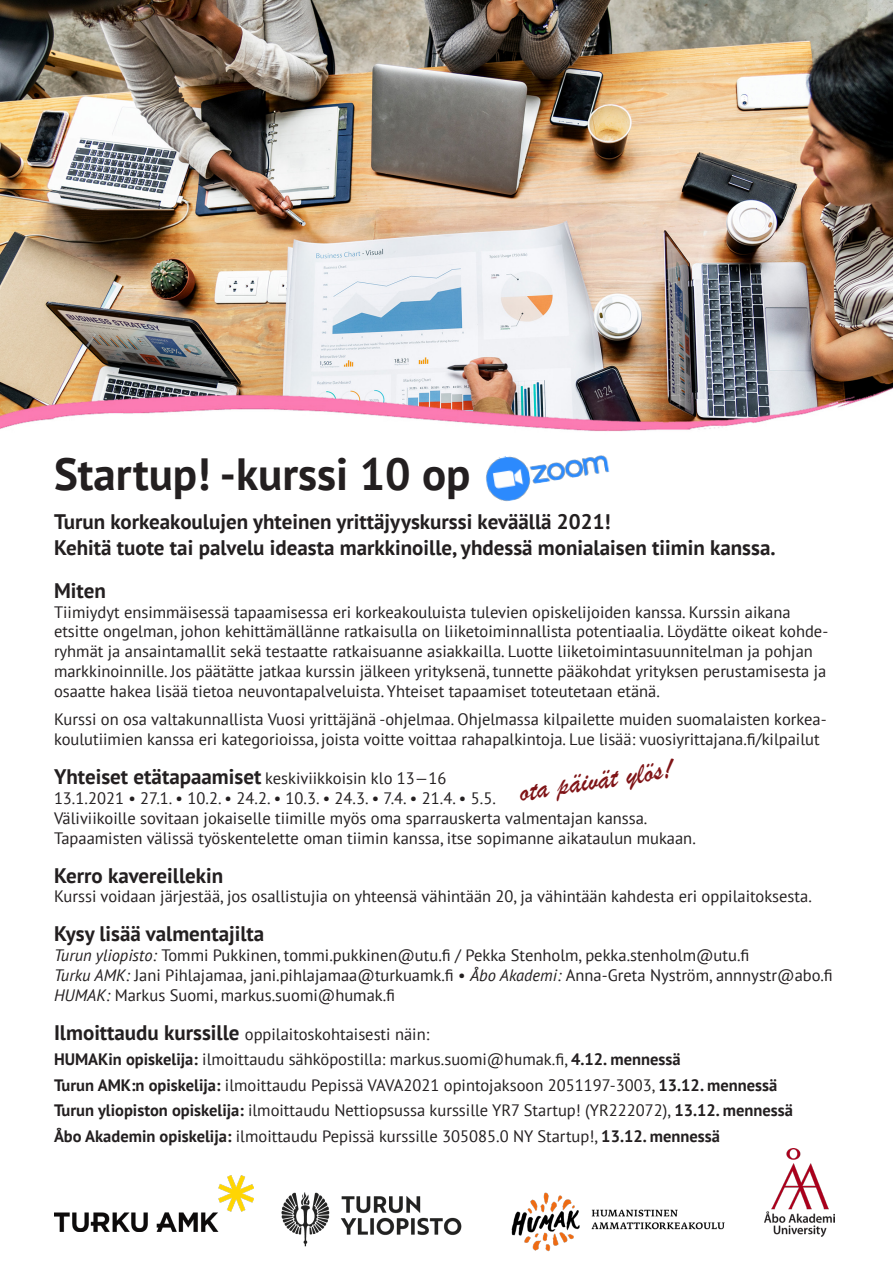
<style>
.page{position:relative;width:893px;height:1263px;background:#fff}
.page>*{position:absolute;margin:0;border:0;box-sizing:border-box;transform-origin:0 0}
.t1{font:700 45px "PT Sans";color:#231f20}
.t2{font:30.3px "Brush Script";color:#7f1417}
.t3{font:700 21px "PT Sans";color:#231f20}
.t4{font:16.5px/19.8px "PT Sans";color:#231f20}
.s1{font-weight:700;font-size:21px}
.s2{font-style:italic}
.s3{font-weight:700}
</style>
<div class="page">
<img style="left:0;top:0;width:893px;height:432px">
<img style="left:54px;top:1176px;width:199px;height:55px">
<img style="left:764px;top:1149px;width:71px;height:87px">
<img style="left:511px;top:1192px;width:214px;height:60px">
<img style="left:281px;top:1192px;width:181px;height:55px">
<img style="left:486px;top:455px;width:124px;height:47px">
<p class="t1" style="left:54px;top:445px;width:418px">Startup! -kurssi 10 op</p>
<p class="t3" style="left:54px;top:508px;width:558px">Turun korkeakoulujen yhteinen yrittäjyyskurssi keväällä 2021!</p>
<p class="t3" style="left:54px;top:533px;width:723px">Kehitä tuote tai palvelu ideasta markkinoille, yhdessä monialaisen tiimin kanssa.</p>
<p class="t3" style="left:54px;top:577px;width:53px">Miten</p>
<p class="t4" style="left:54px;top:601px;width:776px">Tiimiydyt ensimmäisessä tapaamisessa eri korkeakouluista tulevien opiskelijoiden kanssa. Kurssin aikana etsitte ongelman, johon kehittämällänne ratkaisulla on liiketoiminnallista potentiaalia. Löydätte oikeat kohde&shy;ryhmät ja ansaintamallit sekä testaatte ratkaisuanne asiakkailla. Luotte liiketoimintasuunnitelman ja pohjan markkinoinnille. Jos päätätte jatkaa kurssin jälkeen yrityksenä, tunnette pääkohdat yrityksen perustamisesta ja osaatte hakea lisää tietoa neuvontapalveluista. Yhteiset tapaamiset toteutetaan etänä.</p>
<p class="t4" style="left:54px;top:709px;width:774px">Kurssi on osa valtakunnallista Vuosi yrittäjänä -ohjelmaa. Ohjelmassa kilpailette muiden suomalaisten korkea&shy;koulutiimien kanssa eri kategorioissa, joista voitte voittaa rahapalkintoja. Lue lisää: vuosiyrittajana.fi/kilpailut</p>
<p class="t4" style="left:54px;top:768px;width:394px"><span class="s1">Yhteiset etätapaamiset</span> keskiviikkoisin klo 13—16</p>
<p class="t4" style="left:54px;top:788px;width:443px">13.1.2021 • 27.1. • 10.2. • 24.2. • 10.3. • 24.3. • 7.4. • 21.4. • 5.5.</p>
<p class="t4" style="left:54px;top:808px;width:643px">Väliviikoille sovitaan jokaiselle tiimille myös oma sparrauskerta valmentajan kanssa.<br>Tapaamisten välissä työskentelette oman tiimin kanssa, itse sopimanne aikataulun mukaan.</p>
<p class="t3" style="left:54px;top:861px;width:171px">Kerro kavereillekin</p>
<p class="t4" style="left:54px;top:886px;width:759px">Kurssi voidaan järjestää, jos osallistujia on yhteensä vähintään 20, ja vähintään kahdesta eri oppilaitoksesta.</p>
<p class="t3" style="left:54px;top:920px;width:212px">Kysy lisää valmentajilta</p>
<p class="t4" style="left:54px;top:945px;width:697px"><span class="s2">Turun yliopisto:</span> Tommi Pukkinen, tommi.pukkinen@utu.fi / Pekka Stenholm, pekka.stenholm@utu.fi</p>
<p class="t4" style="left:54px;top:965px;width:780px"><span class="s2">Turku AMK:</span> Jani Pihlajamaa, jani.pihlajamaa@turkuamk.fi • <span class="s2">Åbo Akademi:</span> Anna-Greta Nyström, annnystr@abo.fi<br><span class="s2">HUMAK:</span> Markus Suomi, markus.suomi@humak.fi</p>
<p class="t4" style="left:54px;top:1024px;width:377px"><span class="s1">Ilmoittaudu kurssille</span> oppilaitoskohtaisesti näin:</p>
<p class="t4" style="left:54px;top:1049px;width:628px"><span class="s3">HUMAKin opiskelija:</span> ilmoittaudu sähköpostilla: markus.suomi@humak.fi, <span class="s3">4.12. mennessä</span></p>
<p class="t4" style="left:54px;top:1075px;width:725px"><span class="s3">Turun AMK:n opiskelija:</span> ilmoittaudu Pepissä VAVA2021 opintojaksoon 2051197-3003, <span class="s3">13.12. mennessä</span></p>
<p class="t4" style="left:54px;top:1100px;width:741px"><span class="s3">Turun yliopiston opiskelija:</span> ilmoittaudu Nettiopsussa kurssille YR7 Startup! (YR222072), <span class="s3">13.12. mennessä</span></p>
<p class="t4" style="left:54px;top:1126px;width:667px"><span class="s3">Åbo Akademin opiskelija:</span> ilmoittaudu Pepissä kurssille 305085.0 NY Startup!, <span class="s3">13.12. mennessä</span></p>
<p class="t2" style="left:517px;top:774px;width:156px;rotate:-9deg">ota päivät ylös!</p>
</div>
